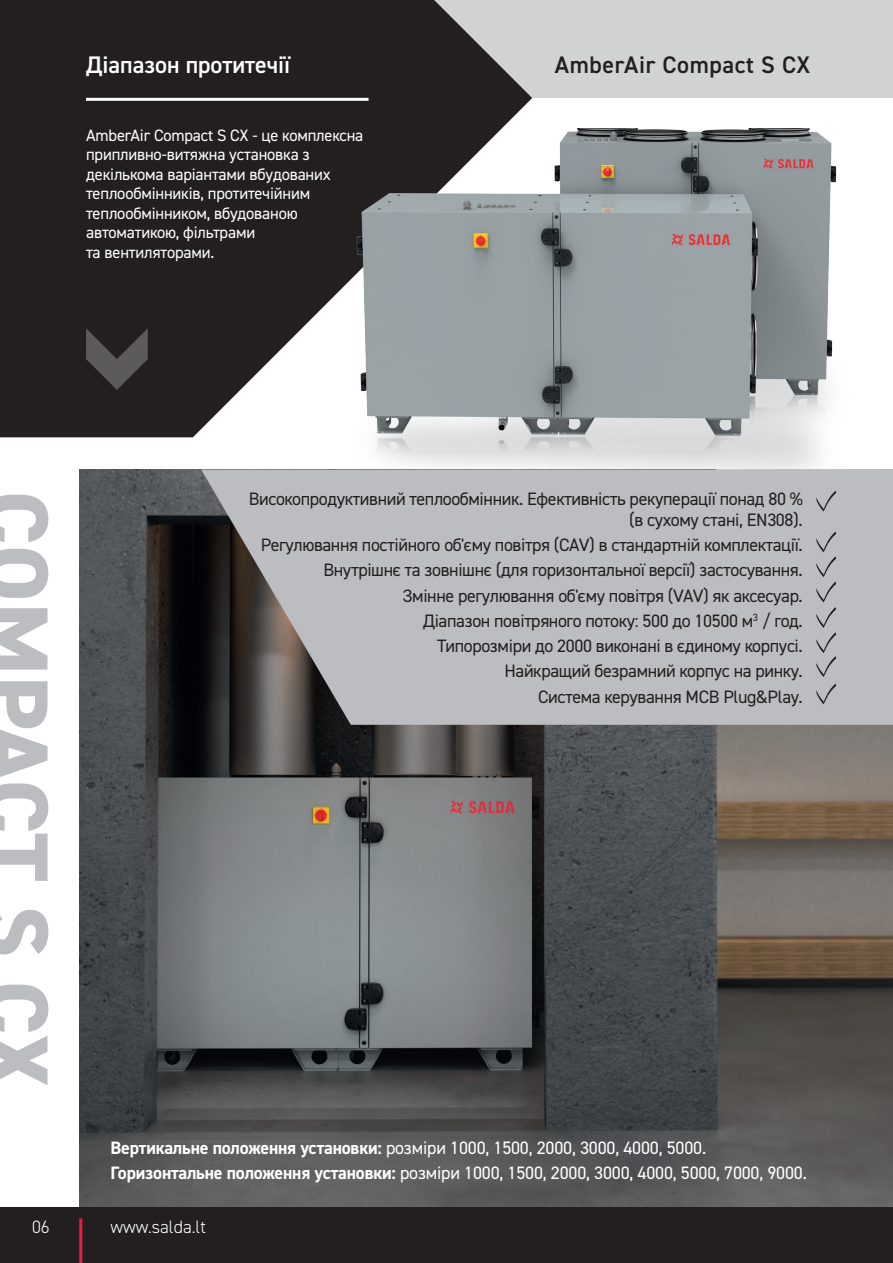
<style>
.page{position:relative;width:893px;height:1263px;background:#fff}
.page>*{position:absolute;margin:0;border:0;box-sizing:border-box;transform-origin:0 0}
.t1{font:800 90px "DIN2014";letter-spacing:-.005em;color:#bcbdc0}
.t2{font:600 24px "DIN2014";letter-spacing:.025em;color:#231f20}
.t3{font:600 24px "DIN2014";color:#fff}
.t4{font:18px "DIN2014";letter-spacing:-.02em;color:#231f20}
.t5{font:18px "DIN2014";letter-spacing:-.01em;color:#fff}
.t6{font:300 18px "DIN2014";color:#fff}
.t7{font:16.5px/19.5px "DIN2014";letter-spacing:-.01em;color:#fff}
.s1{font-weight:700}
</style>
<div class="page">
<div style="left:293px;top:0;width:600px;height:98px;background:#d1d2d4"></div>
<svg style="left:0;top:0;width:532px;height:437px;background:#363233"></svg>
<img style="left:344px;top:129px;width:512px;height:341px">
<img style="left:80px;top:470px;width:813px;height:738px">
<svg style="left:201px;top:470px;width:692px;height:255px;background:#adadb0"></svg>
<div style="left:0;top:1208px;width:893px;height:55px;background:#231f20"></div>
<svg style="left:816px;top:490px;width:21px;height:22px"></svg>
<svg style="left:816px;top:531px;width:21px;height:146px;background:#abacae"></svg>
<svg style="left:816px;top:683px;width:21px;height:21px"></svg>
<hr style="left:79px;top:1218px;width:3px;height:45px;background:#ed1943">
<svg style="left:86px;top:328px;width:62px;height:62px;background:#3f3c3d"></svg>
<hr style="left:86px;top:98px;width:283px;height:3px;background:#fff">
<p class="t3" style="left:86px;top:49px;width:206px">Діапазон протитечії</p>
<p class="t7" style="left:86px;top:125px;width:279px">AmberAir Compact S CX - це комплексна припливно-витяжна установка з декількома варіантами вбудованих теплообмінників, протитечійним теплообмінником, вбудованою автоматикою, фільтрами</p>
<p class="t7" style="left:86px;top:242px;width:130px">та вентиляторами.</p>
<p class="t2" style="left:555px;top:49px;width:257px">AmberAir Compact S CX</p>
<p class="t1" style="left:76px;top:491px;width:599px;rotate:90deg">COMPACT S CX</p>
<p class="t4" style="left:249px;top:487px;width:556px">Високопродуктивний теплообмінник. Ефективність рекуперації понад 80 %</p>
<p class="t4" style="left:629px;top:508px;width:175px">(в сухому стані, EN308).</p>
<p class="t4" style="left:261px;top:534px;width:543px">Регулювання постійного об'єму повітря (CAV) в стандартній комплектації.</p>
<p class="t4" style="left:323px;top:559px;width:481px">Внутрішнє та зовнішнє (для горизонтальної версії) застосування.</p>
<p class="t4" style="left:403px;top:584px;width:402px">Змінне регулювання об'єму повітря (VAV) як аксесуар.</p>
<p class="t4" style="left:423px;top:609px;width:381px">Діапазон повітряного потоку: 500 до 10500 м<sup>3</sup> / год.</p>
<p class="t4" style="left:437px;top:635px;width:367px">Типорозміри до 2000 виконані в єдиному корпусі.</p>
<p class="t4" style="left:504px;top:660px;width:300px">Найкращий безрамний корпус на ринку.</p>
<p class="t4" style="left:538px;top:685px;width:266px">Система керування MCB Plug&amp;Play.</p>
<p class="t5" style="left:111px;top:1136px;width:597px"><span class="s1">Вертикальне положення установки:</span> розміри 1000, 1500, 2000, 3000, 4000, 5000.</p>
<p class="t5" style="left:111px;top:1161px;width:698px"><span class="s1">Горизонтальне положення установки:</span> розміри 1000, 1500, 2000, 3000, 4000, 5000, 7000, 9000.</p>
<p class="t6" style="left:32px;top:1216px;width:19px">06</p>
<p class="t6" style="left:111px;top:1216px;width:97px">www.salda.lt</p>
</div>
